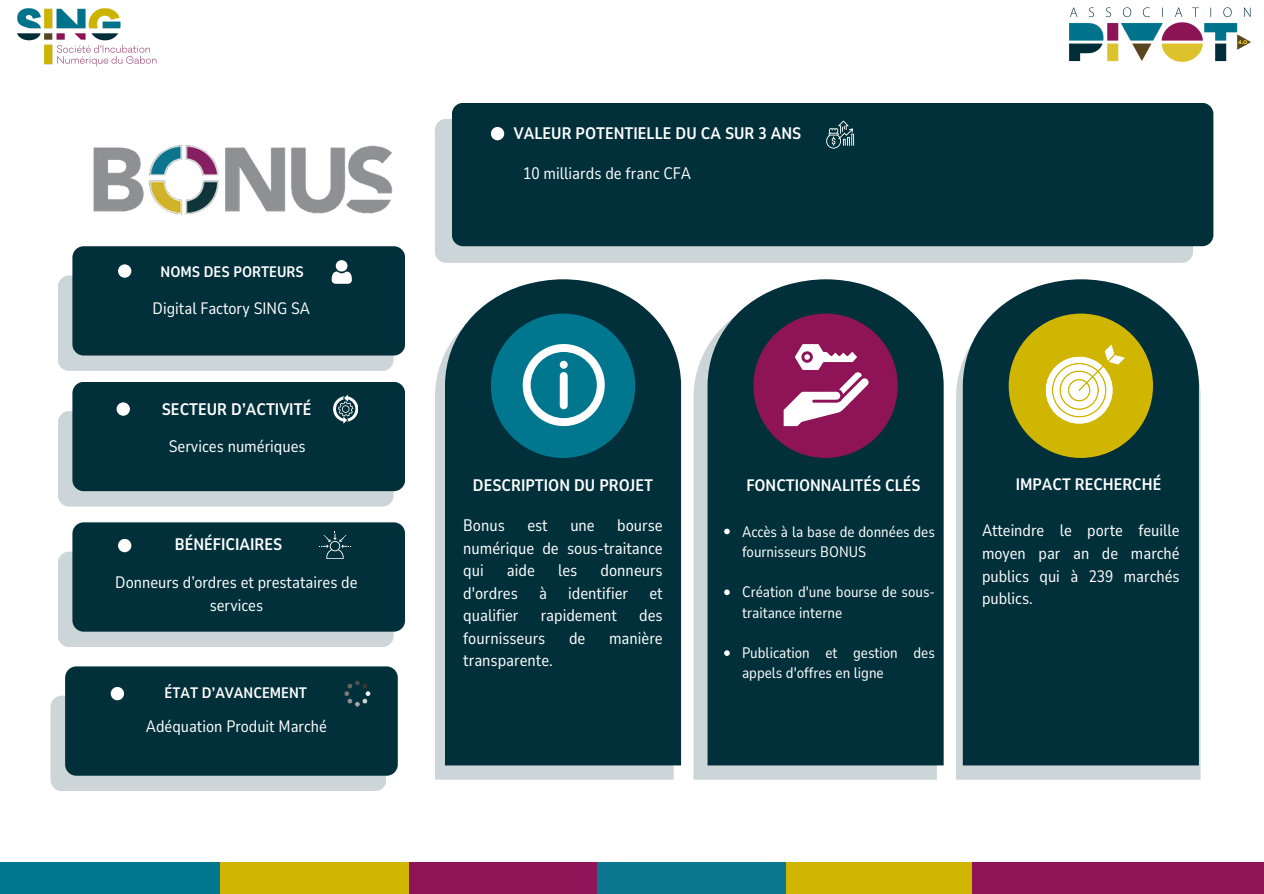
<style>
.page{position:relative;width:1264px;height:894px;background:#fff}
.page>*{position:absolute;margin:0;border:0;box-sizing:border-box;transform-origin:0 0}
.t1{font:16.65px/22.5px "Nunito Sans 10 pt Condensed";color:#fff;text-align:justify}
.t2{font:700 16.65px "Nunito Sans 10 pt Condensed";color:#fff}
.t3{font:16.5px/22.5px "Nunito Sans 10 pt Condensed";color:#fff;text-align:justify}
.t4{font:700 16.5px "Nunito Sans 10 pt Condensed";color:#fff}
.t5{font:15.15px/20.2px "Nunito Sans 10 pt Condensed";color:#fff}
.t6{font:700 15.15px "Nunito Sans 10 pt Condensed";color:#fff}
</style>
<div class="page">
<div style="left:0;top:862px;width:221px;height:31px;background:#00778e"></div>
<div style="left:221px;top:862px;width:188px;height:31px;background:#d1b601"></div>
<div style="left:409px;top:862px;width:188px;height:31px;background:#8e1457"></div>
<div style="left:784px;top:862px;width:188px;height:31px;background:#d1b601"></div>
<div style="left:597px;top:862px;width:188px;height:31px;background:#0a778f"></div>
<div style="left:972px;top:862px;width:291px;height:31px;background:#8e1457"></div>
<img style="left:1069px;top:7px;width:182px;height:55px">
<img style="left:17px;top:8px;width:140px;height:59px">
<div style="left:435px;top:354px;width:238px;height:425px;background:#ccd5d7"></div>
<div style="left:445px;top:279px;width:236px;height:486px;background:#01303b"></div>
<svg style="left:693px;top:348px;width:243px;height:431px;background:#cdd5d8"></svg>
<div style="left:707px;top:279px;width:236px;height:486px;background:#01303b"></div>
<svg style="left:956px;top:364px;width:244px;height:415px;background:#becacc"></svg>
<svg style="left:962px;top:279px;width:236px;height:486px;background:#113d47"></svg>
<div style="left:491px;top:313px;width:144px;height:145px;background:#00778e;border-radius:50%"></div>
<div style="left:753px;top:313px;width:144px;height:145px;background:#8e1457;border-radius:50%"></div>
<div style="left:1008px;top:313px;width:144px;height:145px;background:#d1b601;border-radius:50%"></div>
<div style="left:435px;top:119px;width:757px;height:144px;background:#ccd5d7;border-radius:11px"></div>
<div style="left:452px;top:103px;width:761px;height:143px;background:#01303b;border-radius:11px"></div>
<div style="left:58px;top:411px;width:335px;height:95px;background:#ccd5d7;border-radius:11px"></div>
<div style="left:72px;top:382px;width:333px;height:109px;background:#01303b;border-radius:11px"></div>
<div style="left:117px;top:402px;width:13px;height:13px;background:#fff;border-radius:50%"></div>
<div style="left:58px;top:551px;width:335px;height:96px;background:#ccd5d7;border-radius:11px"></div>
<div style="left:72px;top:522px;width:333px;height:109px;background:#01303b;border-radius:11px"></div>
<div style="left:58px;top:275px;width:335px;height:96px;background:#ccd5d7;border-radius:11px"></div>
<div style="left:72px;top:246px;width:333px;height:109px;background:#01303b;border-radius:11px"></div>
<div style="left:50px;top:695px;width:336px;height:95px;background:#ccd5d7;border-radius:11px"></div>
<div style="left:65px;top:666px;width:332px;height:109px;background:#01303b;border-radius:11px"></div>
<div style="left:118px;top:264px;width:13px;height:13px;background:#fff;border-radius:50%"></div>
<div style="left:118px;top:538px;width:13px;height:14px;background:#fff;border-radius:50%"></div>
<div style="left:491px;top:127px;width:13px;height:13px;background:#fff;border-radius:50%"></div>
<div style="left:111px;top:686px;width:13px;height:14px;background:#fff;border-radius:50%"></div>
<img style="left:93px;top:144px;width:300px;height:71px">
<svg style="left:724px;top:528px;width:5px;height:6px"></svg>
<svg style="left:724px;top:589px;width:5px;height:6px"></svg>
<svg style="left:724px;top:650px;width:5px;height:5px"></svg>
<svg style="left:522px;top:344px;width:82px;height:82px"></svg>
<div style="left:559px;top:372px;width:8px;height:37px;background:#fff;border-radius:4px"></div>
<svg style="left:559px;top:360px;width:8px;height:8px"></svg>
<svg style="left:783px;top:344px;width:85px;height:82px"></svg>
<svg style="left:1045px;top:344px;width:79px;height:80px"></svg>
<svg style="left:331px;top:260px;width:21px;height:24px"></svg>
<svg style="left:826px;top:121px;width:28px;height:27px"></svg>
<svg style="left:319px;top:531px;width:32px;height:27px"></svg>
<svg style="left:344px;top:680px;width:26px;height:26px"></svg>
<svg style="left:333px;top:394px;width:25px;height:29px"></svg>
<p class="t6" style="left:161px;top:261px;width:145px">NOMS DES PORTEURS</p>
<p class="t3" style="left:153px;top:297px;width:159px">Digital Factory SING SA</p>
<h1 class="t2" style="left:162px;top:398px;width:151px">SECTEUR D’ACTIVITÉ</h1>
<p class="t1" style="left:169px;top:434px;width:138px">Services numériques</p>
<p class="t2" style="left:175px;top:533px;width:109px">BÉNÉFICIAIRES</p>
<h1 class="t3" style="left:115px;top:571px;width:244px;text-align:center">Donneurs d’ordres et prestataires de services</h1>
<p class="t6" style="left:164px;top:682px;width:144px">ÉTAT D’AVANCEMENT</p>
<h1 class="t3" style="left:146px;top:715px;width:182px">Adéquation Produit Marché</h1>
<h1 class="t2" style="left:514px;top:122px;width:289px">VALEUR POTENTIELLE DU CA SUR 3 ANS</h1>
<p class="t1" style="left:523px;top:162px;width:170px">10 milliards de franc CFA</p>
<h1 class="t2" style="left:473px;top:474px;width:182px">DESCRIPTION DU PROJET</h1>
<p class="t4" style="left:746px;top:474px;width:176px">FONCTIONNALITÉS CLÉS</p>
<p class="t4" style="left:1015px;top:473px;width:147px">IMPACT RECHERCHÉ</p>
<p class="t1" style="left:463px;top:514px;width:201px;text-indent:154px">bourse numérique de sous-traitance qui</p>
<p class="t1" style="left:463px;top:514px;width:43px">Bonus</p>
<p class="t1" style="left:527px;top:514px;width:22px">est</p>
<p class="t1" style="left:570px;top:514px;width:26px">une</p>
<p class="t1" style="left:507px;top:559px;width:29px">aide</p>
<p class="t1" style="left:558px;top:559px;width:21px">les</p>
<p class="t1" style="left:600px;top:559px;width:64px">donneurs</p>
<p class="t1" style="left:463px;top:581px;width:56px">d'ordres</p>
<p class="t1" style="left:539px;top:581px;width:9px">à</p>
<p class="t1" style="left:568px;top:581px;width:61px">identifier</p>
<p class="t1" style="left:649px;top:581px;width:15px">et</p>
<p class="t1" style="left:463px;top:604px;width:57px">qualifier</p>
<p class="t1" style="left:540px;top:604px;width:78px">rapidement</p>
<p class="t1" style="left:639px;top:604px;width:25px">des</p>
<p class="t1" style="left:463px;top:626px;width:84px">fournisseurs</p>
<p class="t1" style="left:569px;top:626px;width:18px">de</p>
<p class="t1" style="left:609px;top:626px;width:55px">manière</p>
<p class="t1" style="left:463px;top:649px;width:91px">transparente.</p>
<p class="t5" style="left:742px;top:521px;width:194px">Accès à la base de données des fournisseurs BONUS</p>
<p class="t5" style="left:742px;top:582px;width:194px">Création d'une bourse de sous&shy;traitance interne</p>
<h1 class="t5" style="left:742px;top:643px;width:194px">Publication et gestion des appels d'offres en ligne</h1>
<p class="t3" style="left:982px;top:519px;width:199px">Atteindre le porte feuille moyen par an de marché publics qui à 239 marchés publics.</p>
</div>
